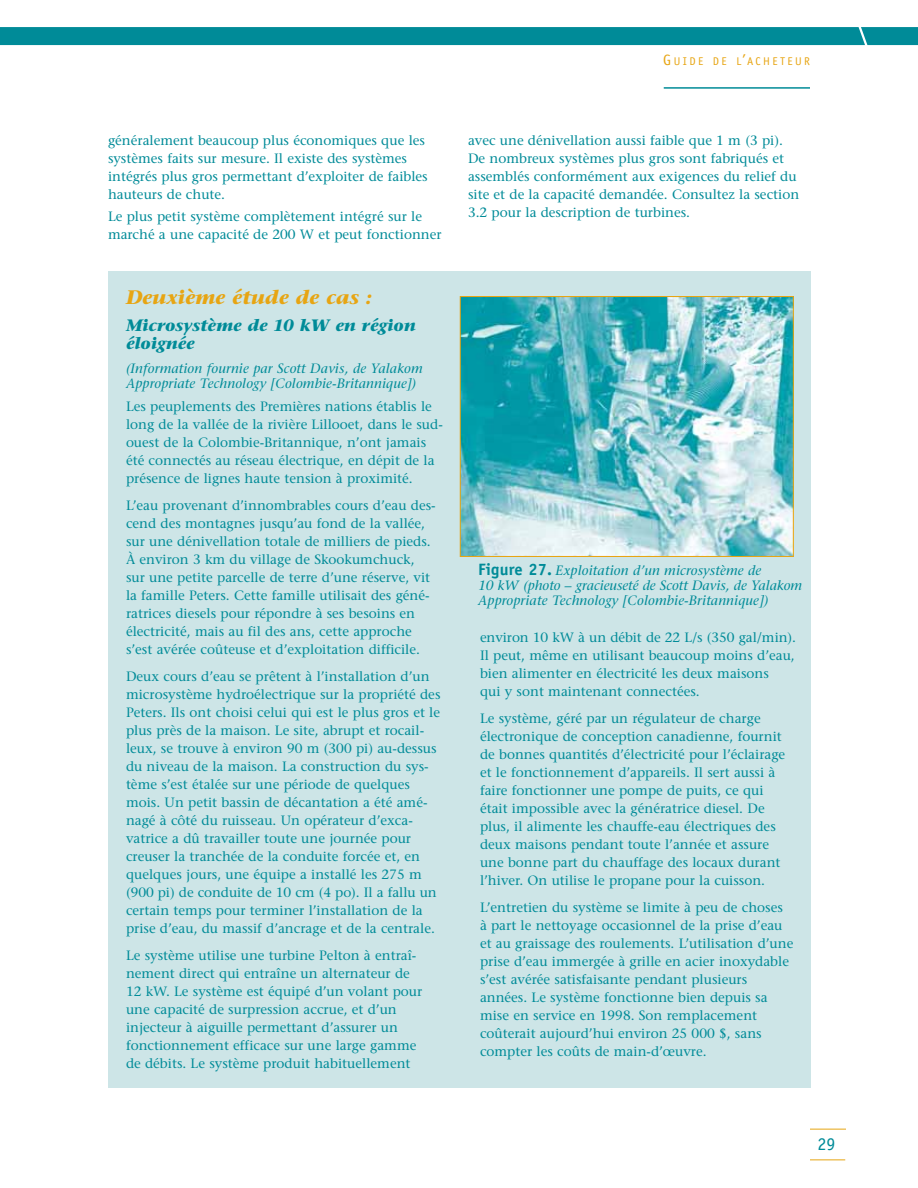
<style>
.page{position:relative;width:918px;height:1188px;background:#fff}
.page>*{position:absolute;margin:0;border:0;box-sizing:border-box;transform-origin:0 0}
.t1{font:italic 700 19.5px "Stone Serif";color:#e7a513}
.t2{font:18px "Officina Sans";color:#008b98}
.t3{font:italic 700 16.5px/18px "Stone Serif";color:#008b98}
.t4{font:13.5px/18px "Stone Serif";color:#008b98}
.t5{font:italic 13.5px/15px "Stone Serif";letter-spacing:.01em;color:#008b98}
.t6{font:11.25px "Officina Sans";letter-spacing:.215em;color:#e7a513}
.s1{font-size:15px}
.s2{font-family:"Officina Sans";font-weight:700;font-style:normal;font-size:16.5px}
</style>
<div class="page">
<hr style="left:664px;top:87px;width:146px;height:2px;background:#008b98">
<hr style="left:810px;top:1129px;width:36px;height:1px;background:#e7a513">
<hr style="left:810px;top:1160px;width:35px;height:1px;background:#e7a513">
<div style="left:0;top:27px;width:918px;height:18px;background:#008b98"></div>
<div style="left:108px;top:272px;width:702px;height:816px;background:#cde5e7"></div>
<img style="left:462px;top:298px;width:258px;height:257px">
<svg style="left:720px;top:27px;width:198px;height:654px"></svg>
<p class="t6" style="left:663px;top:57px;width:148px"><span class="s1">G</span>UIDE DE L<span class="s1">’</span>ACHETEUR</p>
<p class="t4" style="left:108px;top:133px;width:321px">généralement beaucoup plus économiques que les systèmes faits sur mesure. Il existe des systèmes intégrés plus gros permettant d’exploiter de faibles hauteurs de chute.</p>
<p class="t4" style="left:108px;top:209px;width:335px">Le plus petit système complètement intégré sur le marché a une capacité de 200 W et peut fonctionner</p>
<h1 class="t1" style="left:126px;top:290px;width:247px">Deuxième étude de cas :</h1>
<p class="t3" style="left:126px;top:318px;width:291px">Microsystème de 10 kW en région éloignée</p>
<p class="t5" style="left:126px;top:362px;width:298px">(Information fournie par Scott Davis, de Yalakom<br>Appropriate Technology [Colombie-Britannique])</p>
<p class="t4" style="left:126px;top:398px;width:318px">Les peuplements des Premières nations établis le long de la vallée de la rivière Lillooet, dans le sud&shy;ouest de la Colombie-Britannique, n’ont jamais été connectés au réseau électrique, en dépit de la présence de lignes haute tension à proximité.</p>
<p class="t4" style="left:126px;top:497px;width:311px">L’eau provenant d’innombrables cours d’eau des&shy;cend des montagnes jusqu’au fond de la vallée, sur une dénivellation totale de milliers de pieds.<br>À environ 3 km du village de Skookumchuck, sur une petite parcelle de terre d’une réserve, vit la famille Peters. Cette famille utilisait des géné&shy;ratrices diesels pour répondre à ses besoins en électricité, mais au fil des ans, cette approche s’est avérée coûteuse et d’exploitation difficile.</p>
<p class="t4" style="left:126px;top:668px;width:316px">Deux cours d’eau se prêtent à l’installation d’un microsystème hydroélectrique sur la propriété des Peters. Ils ont choisi celui qui est le plus gros et le plus près de la maison. Le site, abrupt et rocail&shy;leux, se trouve à environ 90 m (300 pi) au-dessus du niveau de la maison. La construction du sys&shy;tème s’est étalée sur une période de quelques mois. Un petit bassin de décantation a été amé&shy;nagé à côté du ruisseau. Un opérateur d’exca&shy;vatrice a dû travailler toute une journée pour creuser la tranchée de la conduite forcée et, en quelques jours, une équipe a installé les 275 m (900 pi) de conduite de 10 cm (4 po). Il a fallu un certain temps pour terminer l’installation de la prise d’eau, du massif d’ancrage et de la centrale.</p>
<p class="t4" style="left:126px;top:947px;width:298px">Le système utilise une turbine Pelton à entraî&shy;nement direct qui entraîne un alternateur de 12 kW. Le système est équipé d’un volant pour une capacité de surpression accrue, et d’un injecteur à aiguille permettant d’assurer un fonctionnement efficace sur une large gamme de débits. Le système produit habituellement</p>
<p class="t4" style="left:468px;top:133px;width:333px">avec une dénivellation aussi faible que 1 m (3 pi).<br>De nombreux systèmes plus gros sont fabriqués et assemblés conformément aux exigences du relief du site et de la capacité demandée. Consultez la section 3.2 pour la description de turbines.</p>
<p class="t5" style="left:478px;top:564px;width:325px"><span class="s2">Figure 27.</span> Exploitation d’un microsystème de<br>10 kW (photo – gracieuseté de Scott Davis, de Yalakom<br>Appropriate Technology [Colombie-Britannique])</p>
<p class="t4" style="left:480px;top:630px;width:318px">environ 10 kW à un débit de 22 L/s (350 gal/min).<br>Il peut, même en utilisant beaucoup moins d’eau, bien alimenter en électricité les deux maisons<br>qui y sont maintenant connectées.</p>
<p class="t4" style="left:480px;top:711px;width:307px">Le système, géré par un régulateur de charge électronique de conception canadienne, fournit de bonnes quantités d’électricité pour l’éclairage et le fonctionnement d’appareils. Il sert aussi à faire fonctionner une pompe de puits, ce qui était impossible avec la génératrice diesel. De plus, il alimente les chauffe-eau électriques des deux maisons pendant toute l’année et assure une bonne part du chauffage des locaux durant l’hiver. On utilise le propane pour la cuisson.</p>
<p class="t4" style="left:480px;top:900px;width:315px">L’entretien du système se limite à peu de choses<br>à part le nettoyage occasionnel de la prise d’eau et au graissage des roulements. L’utilisation d’une prise d’eau immergée à grille en acier inoxydable s’est avérée satisfaisante pendant plusieurs années. Le système fonctionne bien depuis sa mise en service en 1998. Son remplacement coûterait aujourd’hui environ 25 000 $, sans compter les coûts de main-d’œuvre.</p>
<h2 class="t2" style="left:818px;top:1137px;width:19px">29</h2>
</div>
